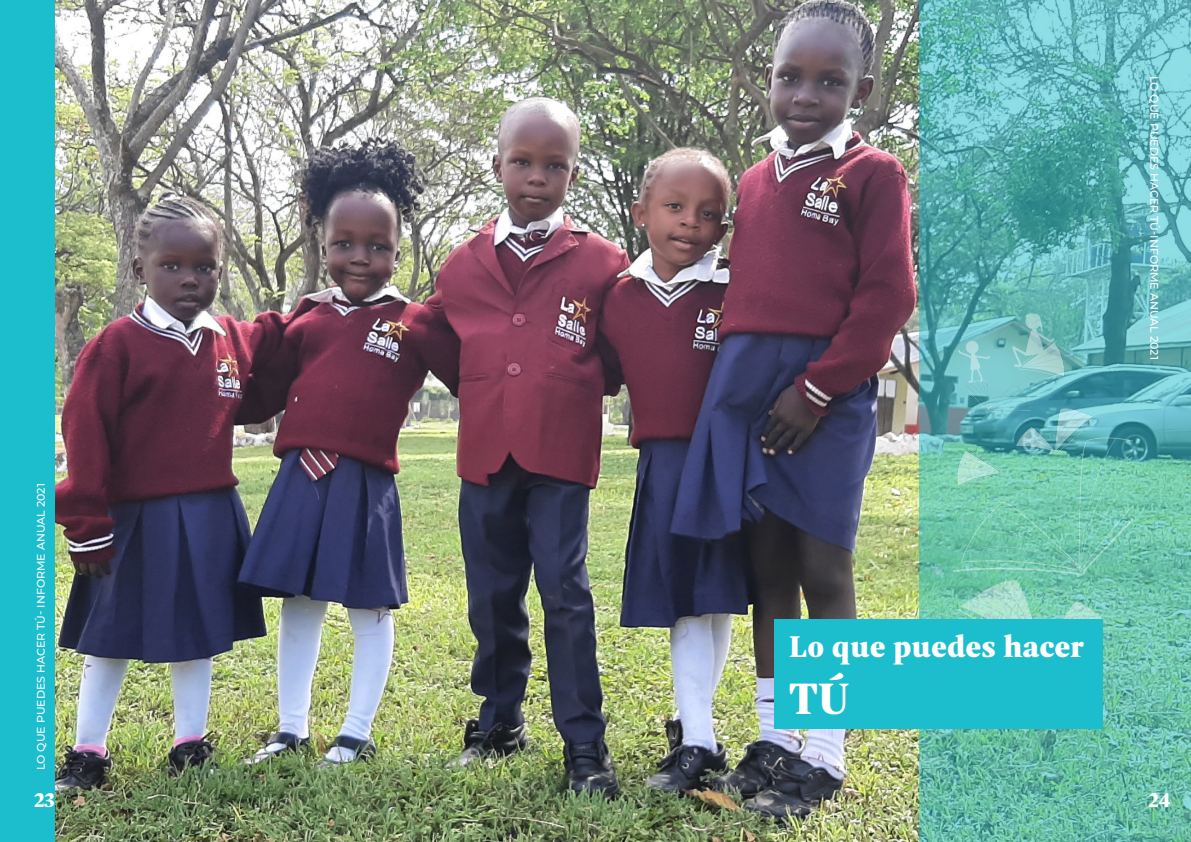
<style>
.page{position:relative;width:1191px;height:842px;background:#fff}
.page>*{position:absolute;margin:0;border:0;box-sizing:border-box;transform-origin:0 0}
.t1{font:900 44px "Indivisa Text Serif";color:#fff}
.t2{font:900 30px "Indivisa Text Serif";color:#fff}
.Stile_di_paragrafo_1{font:900 20px "Indivisa Text Serif";color:#fff}
.Content{font:500 11px "Montserrat";color:#fff}
</style>
<div class="page">
<img style="left:55px;top:0;width:863px;height:842px">
<div style="left:0;top:0;width:55px;height:842px;background:#1cbdcc"></div>
<svg style="left:918px;top:0;width:273px;height:842px;background:#64b7b1"></svg>
<div style="left:774px;top:619px;width:329px;height:110px;background:#1cbdcc"></div>
<img style="left:897px;top:285px;width:235px;height:334px">
<p class="Content" style="left:33px;top:770px;width:288px;rotate:-90deg">LO QUE PUEDES HACER TÚ- INFORME ANUAL 2021</p>
<p class="Stile_di_paragrafo_1" style="left:34px;top:783px;width:22px">23</p>
<p class="Content" style="left:1162px;top:76px;width:285px;rotate:90deg">LO QUE PUEDES HACER TÚ-INFORME ANUAL 2021</p>
<p class="t2" style="left:789px;top:621px;width:296px">Lo que puedes hacer</p>
<p class="t1" style="left:789px;top:662px;width:61px">TÚ</p>
<p class="Stile_di_paragrafo_1" style="left:1148px;top:783px;width:24px">24</p>
</div>
